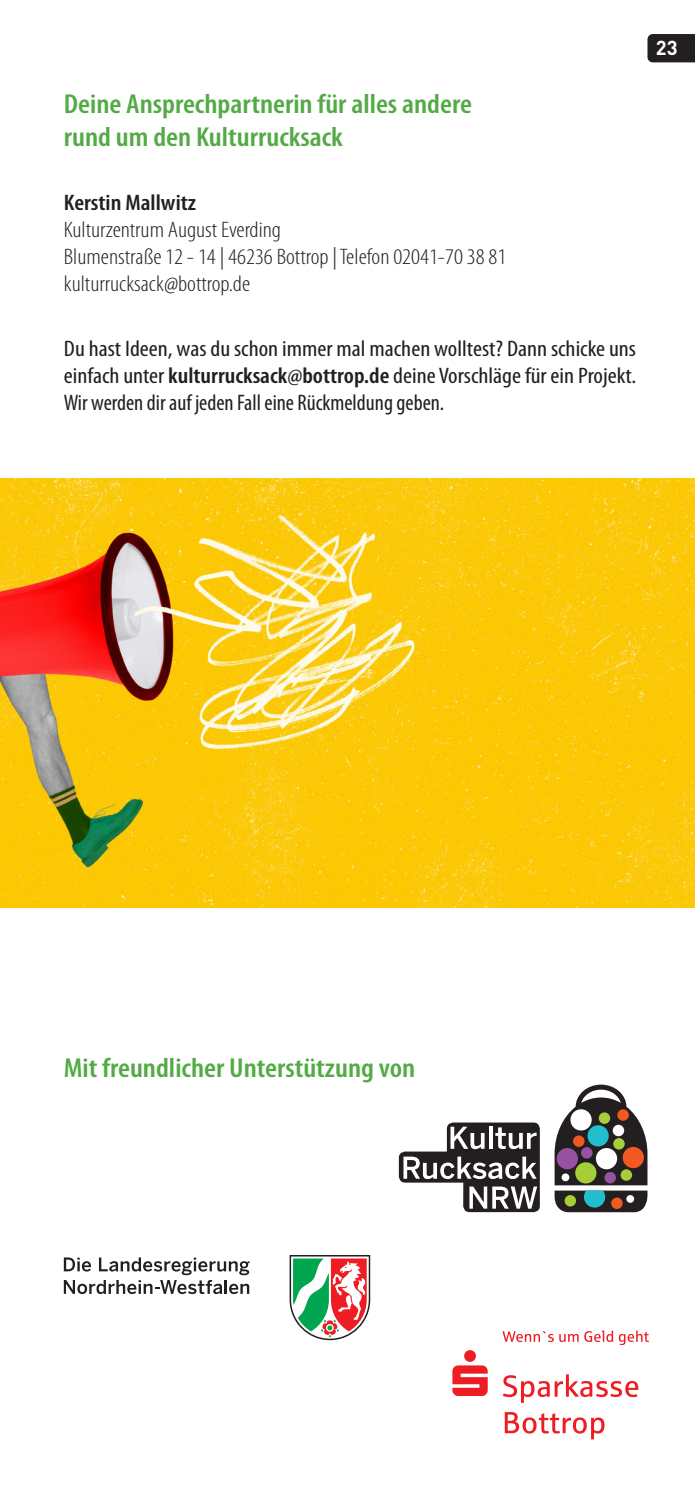
<style>
.page{position:relative;width:695px;height:1489px;background:#fff}
.page>*{position:absolute;margin:0;border:0;box-sizing:border-box;transform-origin:0 0}
.t1{font:600 condensed 27.5px/33px "Myriad Pro";color:#54aa46;scale:1.1 1}
.t2{font:condensed 22.5px/27px "Myriad Pro";color:#231f20;text-align:justify;scale:1.1 1}
.t3{font:300 condensed 22.5px/27px "Myriad Pro";color:#231f20;scale:1.1 1}
.t4{font:600 condensed 22.5px "Myriad Pro";color:#231f20;scale:1.1 1}
.t5{font:700 20px "DINOT";color:#fff}
.s1{font-weight:600}
</style>
<div class="page">
<svg style="left:64px;top:1257px;width:185px;height:36px"></svg>
<svg style="left:289px;top:1255px;width:81px;height:84px"></svg>
<svg style="left:502px;top:1330px;width:147px;height:14px"></svg>
<svg style="left:504px;top:1412px;width:100px;height:27px"></svg>
<svg style="left:503px;top:1374px;width:135px;height:28px"></svg>
<svg style="left:452px;top:1350px;width:35px;height:45px"></svg>
<svg style="left:647px;top:34px;width:47px;height:28px"></svg>
<svg style="left:554px;top:1084px;width:93px;height:128px"></svg>
<div style="left:575px;top:1162px;width:21px;height:21px;background:#a6ce39;border-radius:50%"></div>
<div style="left:587px;top:1125px;width:21px;height:21px;background:#21bece;border-radius:50%"></div>
<div style="left:595px;top:1147px;width:22px;height:22px;background:#fff;border-radius:50%"></div>
<div style="left:570px;top:1109px;width:21px;height:21px;background:#fff;border-radius:50%"></div>
<div style="left:622px;top:1146px;width:21px;height:22px;background:#f15921;border-radius:50%"></div>
<div style="left:611px;top:1197px;width:11px;height:11px;background:#f15921;border-radius:50%"></div>
<div style="left:620px;top:1169px;width:12px;height:11px;background:#a6ce39;border-radius:50%"></div>
<div style="left:604px;top:1171px;width:12px;height:12px;background:#9753a1;border-radius:50%"></div>
<div style="left:617px;top:1109px;width:11px;height:11px;background:#f15921;border-radius:50%"></div>
<svg style="left:564px;top:1194px;width:12px;height:12px"></svg>
<div style="left:573px;top:1135px;width:11px;height:11px;background:#f15921;border-radius:50%"></div>
<div style="left:613px;top:1137px;width:11px;height:12px;background:#a6ce39;border-radius:50%"></div>
<div style="left:598px;top:1112px;width:12px;height:11px;background:#a6ce39;border-radius:50%"></div>
<div style="left:612px;top:1124px;width:12px;height:12px;background:#fff;border-radius:50%"></div>
<div style="left:581px;top:1147px;width:11px;height:11px;background:#9753a1;border-radius:50%"></div>
<div style="left:561px;top:1173px;width:8px;height:8px;background:#fff;border-radius:50%"></div>
<svg style="left:626px;top:1194px;width:8px;height:8px"></svg>
<svg style="left:399px;top:1122px;width:140px;height:89px"></svg>
<img style="left:0;top:479px;width:694px;height:428px">
<p class="t1" style="left:64px;top:88px;width:372px">Deine Ansprechpartnerin für alles andere rund um den Kulturrucksack</p>
<p class="t4" style="left:64px;top:190px;width:122px">Kerstin Mallwitz</p>
<p class="t3" style="left:64px;top:217px;width:404px">Kulturzentrum August Everding<br>Blumenstraße 12 - 14 | 46236 Bottrop | Telefon 02041-70 38 81 kulturrucksack@bottrop.de</p>
<p class="t2" style="left:64px;top:335px;width:522px">Du hast Ideen, was du schon immer mal machen wolltest? Dann schicke uns einfach unter <span class="s1">kulturrucksack@bottrop.de</span> deine Vorschläge für ein Projekt.<br>Wir werden dir auf jeden Fall eine Rückmeldung geben.</p>
<p class="t5" style="left:656px;top:35px;width:23px">23</p>
<p class="t1" style="left:64px;top:1051px;width:321px">Mit freundlicher Unterstützung von</p>
</div>
